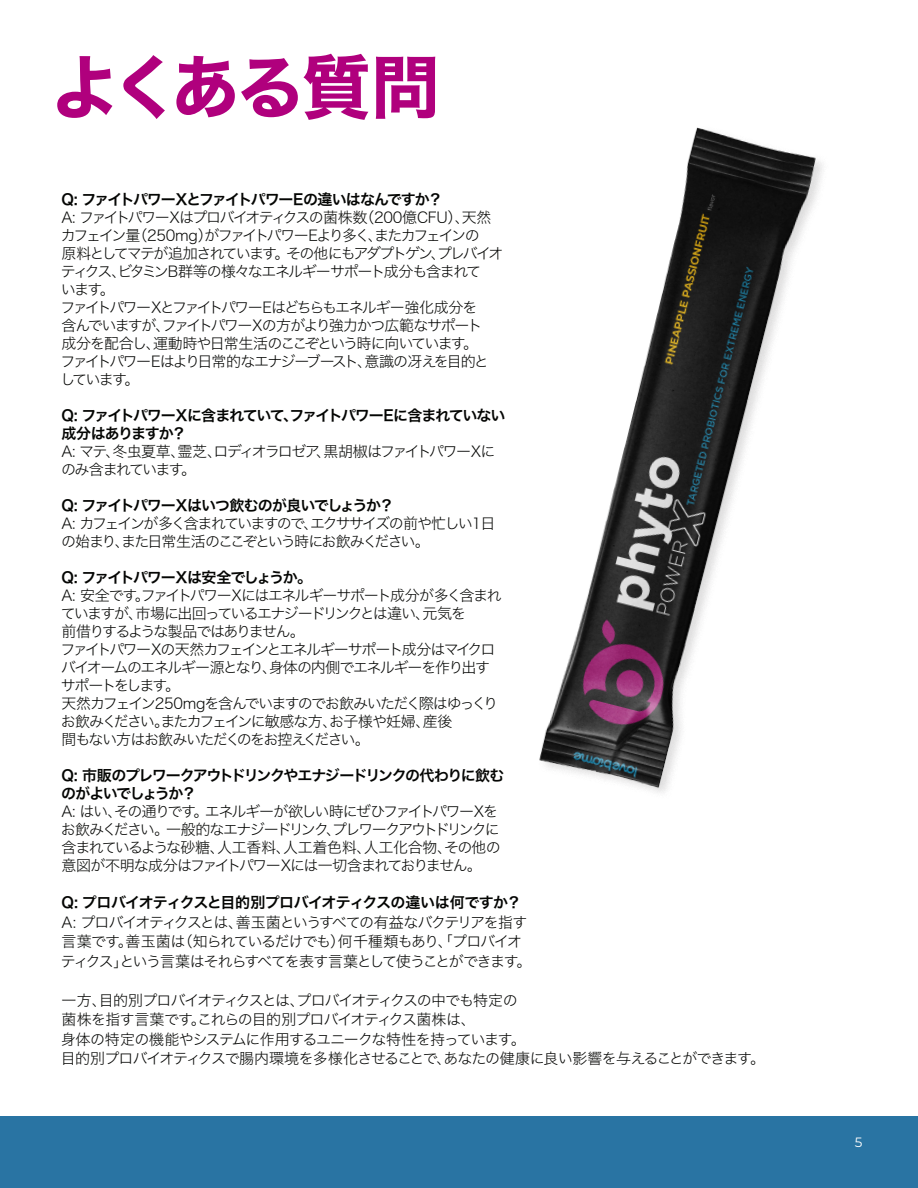
<style>
.page{position:relative;width:918px;height:1188px;background:#fff}
.page>*{position:absolute;margin:0;border:0;box-sizing:border-box;transform-origin:0 0}
.t1{font:69px "Hiragino Sans W7";letter-spacing:-.06em;color:#b0007d}
.t2{font:15px/18px "Hiragino Sans W2";letter-spacing:-.095em;color:#040503}
.t3{font:15px/19.5px "Hiragino Sans W2";letter-spacing:-.06em;color:#040503}
.t4{font:15px/18px "Hiragino Sans W2";letter-spacing:-.115em;color:#040503}
.t5{font:15px/18px "Hiragino Sans W6";letter-spacing:-.08em;color:#040503}
.t6{font:15px/18px "Hiragino Sans W2";letter-spacing:-.12em;color:#040503}
.t7{font:15px/18px "Hiragino Sans W6";letter-spacing:-.1em;color:#040503}
.t8{font:15px "Hiragino Sans W6";letter-spacing:-.045em;color:#040503}
.t9{font:13.5px "Montserrat";color:#fff}
</style>
<div class="page">
<div style="left:0;top:1117px;width:918px;height:71px;background:#2974a3"></div>
<img style="left:539px;top:127px;width:284px;height:666px">
<p class="t1" style="left:51px;top:33px;width:391px">よくある質問</p>
<p class="t5" style="left:62px;top:189px;width:383px">Q: ファイトパワーXとファイトパワーEの違いはなんですか？</p>
<p class="t4" style="left:61px;top:207px;width:444px">A: ファイトパワーXはプロバイオティクスの菌株数（200億CFU）、天然カフェイン量（250mg）がファイトパワーEより多く、またカフェインの<br>原料としてマテが追加されています。その他にもアダプトゲン、プレバイオティクス、ビタミンB群等の様々なエネルギーサポート成分も含まれて<br>います。</p>
<p class="t2" style="left:60px;top:297px;width:430px">ファイトパワーXとファイトパワーEはどちらもエネルギー強化成分を含んでいますが、ファイトパワーXの方がより強力かつ広範なサポート成分を配合し、運動時や日常生活のここぞという時に向いています。ファイトパワーEはより日常的なエナジーブースト、意識の冴えを目的としています。</p>
<p class="t5" style="left:62px;top:405px;width:446px">Q: ファイトパワーXに含まれていて、ファイトパワーEに含まれていない成分はありますか？</p>
<p class="t2" style="left:61px;top:441px;width:436px">A: マテ、冬虫夏草、霊芝、ロディオラロゼア、黒胡椒はファイトパワーXにのみ含まれています。</p>
<p class="t5" style="left:62px;top:495px;width:334px">Q: ファイトパワーXはいつ飲むのが良いでしょうか？</p>
<p class="t6" style="left:61px;top:513px;width:436px">A: カフェインが多く含まれていますので、エクササイズの前や忙しい1日の始まり、また日常生活のここぞという時にお飲みください。</p>
<p class="t5" style="left:62px;top:567px;width:252px">Q: ファイトパワーXは安全でしょうか。</p>
<p class="t2" style="left:61px;top:585px;width:443px">A: 安全です。ファイトパワーXにはエネルギーサポート成分が多く含まれていますが、市場に出回っているエナジードリンクとは違い、元気を<br>前借りするような製品ではありません。</p>
<p class="t2" style="left:60px;top:639px;width:436px">ファイトパワーXの天然カフェインとエネルギーサポート成分はマイクロバイオームのエネルギー源となり、身体の内側でエネルギーを作り出すサポートをします。</p>
<p class="t2" style="left:61px;top:693px;width:439px">天然カフェイン250mgを含んでいますのでお飲みいただく際はゆっくりお飲みください。またカフェインに敏感な方、お子様や妊婦、産後<br>間もない方はお飲みいただくのをお控えください。</p>
<p class="t7" style="left:61px;top:765px;width:445px">Q: 市販のプレワークアウトドリンクやエナジードリンクの代わりに飲むのがよいでしょうか？</p>
<p class="t2" style="left:61px;top:801px;width:441px">A: はい、その通りです。エネルギーが欲しい時にぜひファイトパワーXをお飲みください。一般的なエナジードリンク、プレワークアウトドリンクに含まれているような砂糖、人工香料、人工着色料、人工化合物、その他の意図が不明な成分はファイトパワーXには一切含まれておりません。</p>
<p class="t8" style="left:62px;top:889px;width:461px">Q: プロバイオティクスと目的別プロバイオティクスの違いは何ですか？</p>
<p class="t2" style="left:61px;top:911px;width:472px;line-height:19.5px">A: プロバイオティクスとは、善玉菌というすべての有益なバクテリアを指す言葉です。善玉菌は（知られているだけでも）何千種類もあり、「プロバイオティクス」という言葉はそれらすべてを表す言葉として使うことができます。</p>
<p class="t3" style="left:61px;top:989px;width:706px">一方、目的別プロバイオティクスとは、プロバイオティクスの中でも特定の<br>菌株を指す言葉です。これらの目的別プロバイオティクス菌株は、<br>身体の特定の機能やシステムに作用するユニークな特性を持っています。<br>目的別プロバイオティクスで腸内環境を多様化させることで、あなたの健康に良い影響を与えることができます。</p>
<p class="t9" style="left:855px;top:1133px;width:9px">5</p>
</div>
